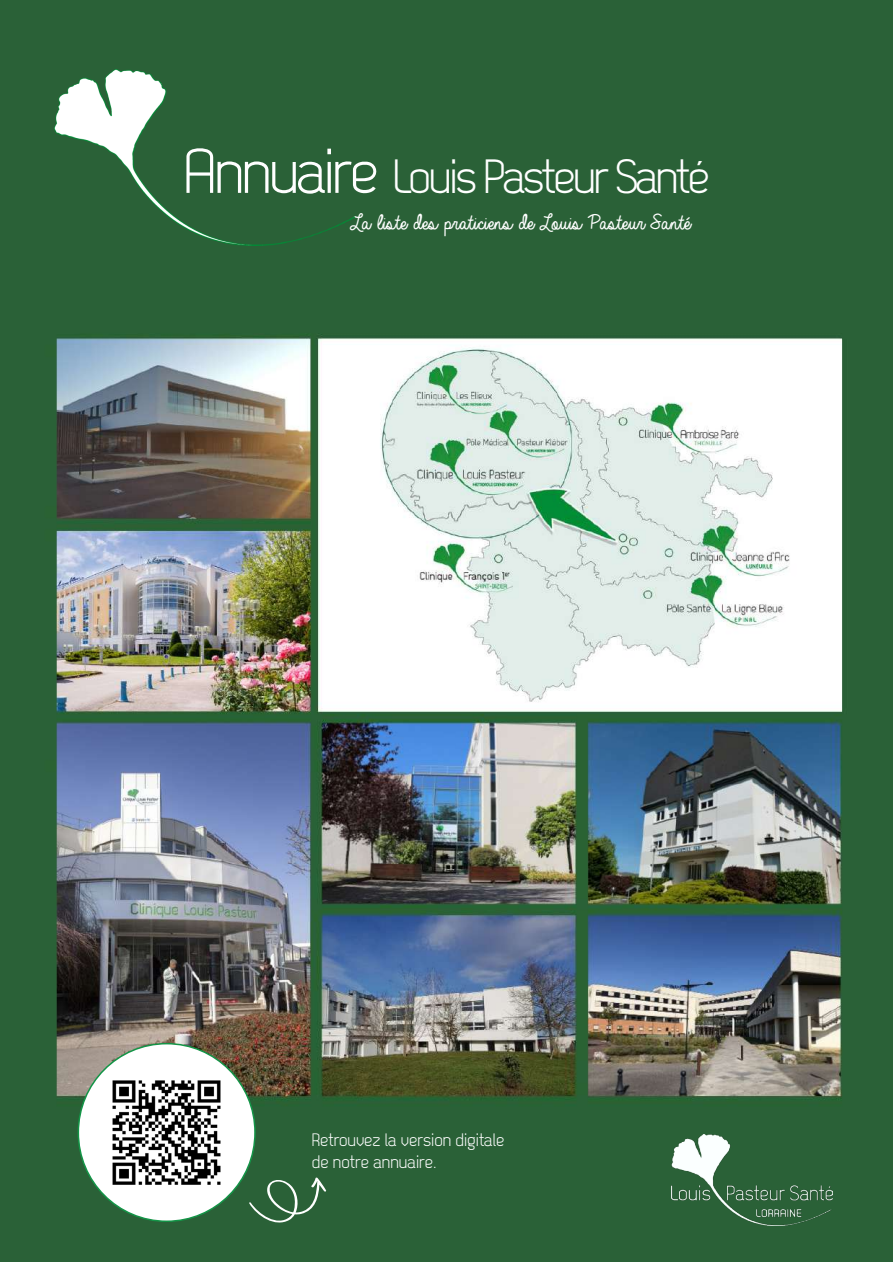
<style>
.page{position:relative;width:893px;height:1263px;background:#fff}
.page>*{position:absolute;margin:0;border:0;box-sizing:border-box;transform-origin:0 0}
.t1{font:48px "Dekar";letter-spacing:-.05em;color:#fff}
.t2{font:22.5px "Always In My Heart";letter-spacing:.02em;color:#fff}
.t3{font:18px/21.6px "Dekar";color:#fff}
.s1{font-size:63px}
</style>
<div class="page">
<img style="left:0;top:0;width:893px;height:1262px">
<img style="left:54px;top:69px;width:301px;height:176px">
<svg style="left:249px;top:1175px;width:78px;height:53px;background:#41724d"></svg>
<div style="left:78px;top:1044px;width:177px;height:177px;background:#fff;border-radius:50%"></div>
<img style="left:672px;top:1135px;width:161px;height:91px">
<img style="left:112px;top:1080px;width:109px;height:105px">
<h1 class="t1" style="left:183px;top:153px;width:528px"><span class="s1">Annuaire</span> Louis Pasteur Santé</h1>
<p class="t2" style="left:347px;top:210px;width:341px">La liste des praticiens de Louis Pasteur Santé</p>
<p class="t3" style="left:312px;top:1129px;width:194px">Retrouvez la version digitale de notre annuaire.</p>
</div>
